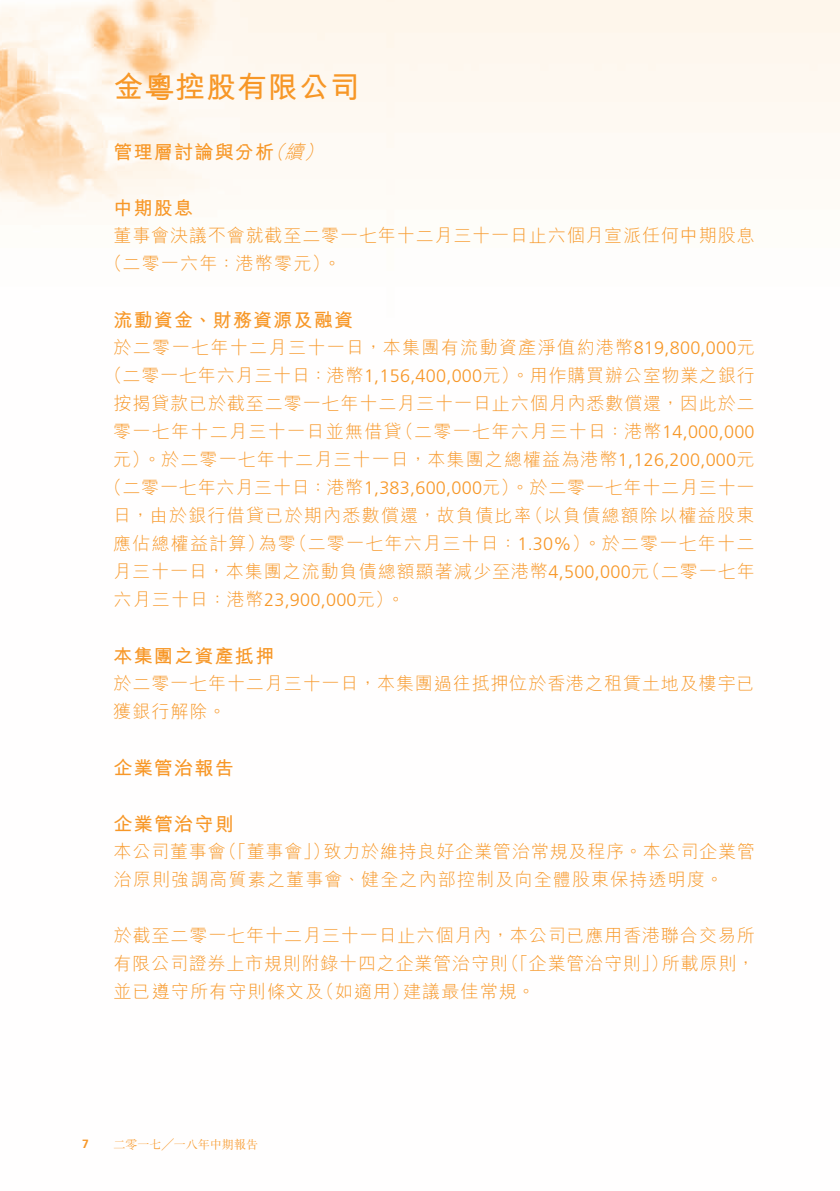
<style>
.page{position:relative;width:840px;height:1191px;background:#fff}
.page>*{position:absolute;margin:0;border:0;box-sizing:border-box;transform-origin:0 0}
.t1{font:700 30px "M Hei HK";letter-spacing:.03em;color:#f79727}
.t2{font:700 19px "M Hei HK";letter-spacing:.065em;color:#f79727}
.t3{font:italic 300 19px "M Hei HK";color:#f79727}
.t4{font:300 18px/28px "M Hei HK";letter-spacing:.05em;color:#f79727}
.t5{font:300 18px/28px "M Hei HK";letter-spacing:.07em;color:#f79727}
.t6{font:300 18px "M Hei HK";letter-spacing:.075em;color:#f79727}
.t7{font:300 12px "M Sung HK";letter-spacing:.005em;color:#f79727}
.t8{font:700 12px "Frutiger LT Std";color:#f79727}
.s1{font-family:"Frutiger LT Std"}
</style>
<div class="page">
<img style="left:0;top:0;width:839px;height:213px">
<h1 class="t1" style="left:113px;top:66px;width:247px">金粵控股有限公司</h1>
<p class="t3" style="left:284px;top:138px;width:27px">續</p>
<p class="t3" style="left:265px;top:138px;width:27px">（</p>
<p class="t3" style="left:304px;top:138px;width:27px">(</p>
<p class="t2" style="left:113px;top:138px;width:162px">管理層討論與分析</p>
<p class="t2" style="left:113px;top:194px;width:81px">中期股息</p>
<p class="t4" style="left:323px;top:221px;width:433px;text-indent:-209px">董事會決議不會就截至二零一七年十二月三十一日止六個月宣派任何中期股息。</p>
<p class="t4" style="left:104px;top:249px;width:227px">（二零一六年：港幣零元(</p>
<p class="t2" style="left:113px;top:306px;width:241px">流動資金、財務資源及融資</p>
<p class="t4" style="left:104px;top:333px;width:651px;text-align:right">於二零一七年十二月三十一日，本集團有流動資產淨值約港幣<span class="s1">819,800,000</span>元（二零一七年六月三十日：港幣<span class="s1">1,156,400,000</span>元）。用作購買辦公室物業之銀行按揭貸款已於截至二零一七年十二月三十一日止六個月內悉數償還，因此於二（二零一七年六月三十日：港幣<span class="s1">14,000,000</span></p>
<p class="t6" style="left:113px;top:419px;width:290px">零一七年十二月三十一日並無借貸</p>
<p class="t4" style="left:113px;top:445px;width:642px">元）。於二零一七年十二月三十一日，本集團之總權益為港幣<span class="s1">1,126,200,000</span>元</p>
<p class="t4" style="left:104px;top:473px;width:651px">（二零一七年六月三十日：港幣<span class="s1">1,383,600,000</span>元）。於二零一七年十二月三十一</p>
<p class="t5" style="left:525px;top:501px;width:230px">（以負債總額除以權益股東</p>
<p class="t5" style="left:289px;top:501px;width:466px;text-indent:-176px">日，由於銀行借貸已於期內悉數償還，故負債比率<br>（二零一七年六月三十日：<span class="s1">1.30%</span>）。於二零一七年十二</p>
<p class="t5" style="left:113px;top:529px;width:153px">應佔總權益計算）</p>
<p class="t4" style="left:258px;top:529px;width:39px">為零</p>
<p class="t4" style="left:642px;top:557px;width:114px">（二零一七年</p>
<p class="t4" style="left:386px;top:557px;width:264px;text-indent:-273px">月三十一日，本集團之流動負債總額顯著減少至港幣<span class="s1">4,500,000</span>元。</p>
<p class="t4" style="left:113px;top:585px;width:281px">六月三十日：港幣<span class="s1">23,900,000</span>元(</p>
<p class="t2" style="left:113px;top:642px;width:162px">本集團之資產抵押</p>
<p class="t4" style="left:113px;top:669px;width:642px">於二零一七年十二月三十一日，本集團過往抵押位於香港之租賃土地及樓宇已獲銀行解除。</p>
<p class="t2" style="left:113px;top:754px;width:122px">企業管治報告</p>
<p class="t2" style="left:113px;top:810px;width:122px">企業管治守則</p>
<p class="t4" style="left:323px;top:837px;width:433px">致力於維持良好企業管治常規及程序。本公司企業管</p>
<p class="t4" style="left:219px;top:837px;width:112px">（「董事會」）</p>
<p class="t4" style="left:113px;top:837px;width:611px">本公司董事會<br>治原則強調高質素之董事會、健全之內部控制及向全體股東保持透明度。</p>
<p class="t4" style="left:114px;top:921px;width:642px;text-align:right">於截至二零一七年十二月三十一日止六個月內，本公司已應用香港聯合交易所所載原則，</p>
<p class="t4" style="left:501px;top:949px;width:168px">（「企業管治守則」）</p>
<p class="t4" style="left:403px;top:949px;width:134px;text-indent:-289px">有限公司證券上市規則附錄十四之企業管治守則<br>建議最佳常規。</p>
<p class="t4" style="left:316px;top:977px;width:94px">（如適用）</p>
<p class="t4" style="left:113px;top:977px;width:211px">並已遵守所有守則條文及</p>
<p class="t8" style="left:82px;top:1136px;width:8px">7</p>
<p class="t7" style="left:113px;top:1135px;width:146px">二零一七╱一八年中期報告</p>
</div>
